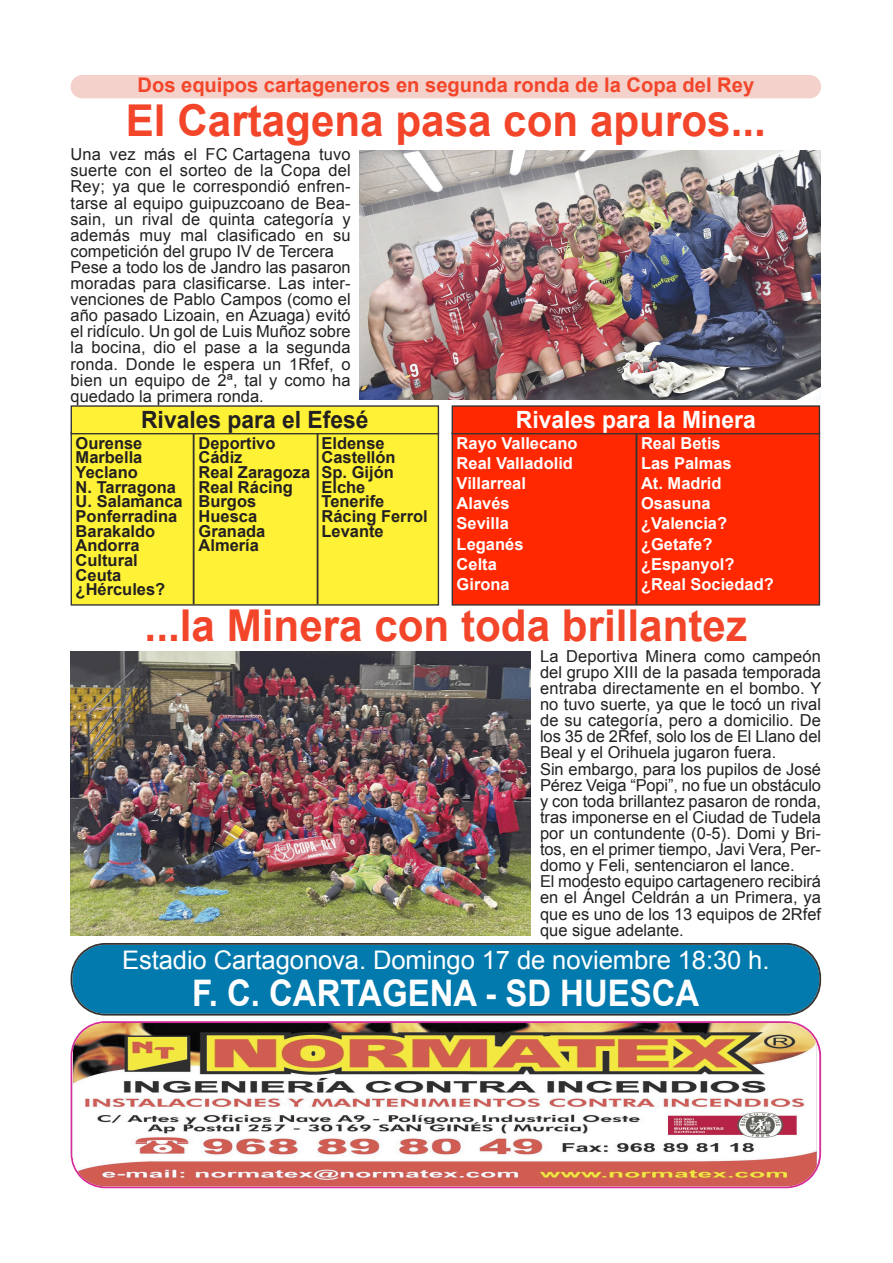
<style>
.page{position:relative;width:893px;height:1263px;background:#fff}
.page>*{position:absolute;margin:0;border:0;box-sizing:border-box;transform-origin:0 0}
.t1{font:700 43.95px "Arial";color:#f2452a;scale:.96 1}
.t2{font:700 36.6px "Arial";color:#fff;scale:.9 1}
.t3{font:25.65px "Arial";letter-spacing:-.005em;color:#fff}
.t4{font:700 23.85px "Arial";color:#fff;scale:.96 1}
.t5{font:700 23.85px "Arial";color:#232021;scale:.96 1}
.t6{font:700 20.1px "Arial";color:#f2452a}
.t7{font:16.5px/16px "Arial";color:#232021}
.t8{font:700 16.5px/14.7px "Arial";color:#232021}
.t9{font:700 16.5px/20.1px "Arial";color:#fff}
</style>
<div class="page">
<svg style="left:71px;top:943px;width:750px;height:73px;background:#0b7aa8"></svg>
<div style="left:71px;top:75px;width:750px;height:23px;background:#f4d1cb"></div>
<img style="left:360px;top:150px;width:460px;height:249px">
<img style="left:71px;top:651px;width:460px;height:284px">
<div style="left:72px;top:433px;width:365px;height:171px;background:#fff135"></div>
<div style="left:71px;top:432px;width:368px;height:174px;border:1px solid #343332"></div>
<div style="left:72px;top:407px;width:365px;height:26px;background:#fff135"></div>
<div style="left:71px;top:405px;width:368px;height:29px;border:1px solid #343332"></div>
<div style="left:453px;top:433px;width:365px;height:171px;background:#ff2800"></div>
<div style="left:451px;top:432px;width:369px;height:174px;border:1px solid #343332"></div>
<div style="left:453px;top:407px;width:365px;height:26px;background:#ff2800"></div>
<div style="left:451px;top:405px;width:369px;height:29px;border:1px solid #343332"></div>
<hr style="left:193px;top:433px;width:1px;height:171px;background:#343332">
<hr style="left:316px;top:433px;width:2px;height:171px;background:#343332">
<hr style="left:635px;top:433px;width:2px;height:171px;background:#343332">
<svg style="left:71px;top:1021px;width:750px;height:167px"></svg>
<img style="left:72px;top:1023px;width:744px;height:163px">
<p class="t6" style="left:137px;top:74px;width:618px">Dos equipos cartageneros en segunda ronda de la Copa del Rey</p>
<h1 class="t1" style="left:126px;top:96px;width:668px">El Cartagena pasa con apuros...</h1>
<p class="t7" style="left:71px;top:146px;width:282px">Una vez más el FC Cartagena tuvo suerte con el sorteo de la Copa del Rey; ya que le correspondió enfren&shy;tarse al equipo guipuzcoano de Bea&shy;sain, un rival de quinta categoría y además muy mal clasificado en su competición del grupo IV de Tercera Pese a todo los de Jandro las pasaron moradas para clasificarse. Las inter&shy;venciones de Pablo Campos (como el año pasado Lizoain, en Azuaga) evitó el ridículo. Un gol de Luis Muñoz sobre la bocina, dio el pase a la segunda ronda. Donde le espera un 1Rfef, o bien un equipo de 2ª, tal y como ha quedado la primera ronda.</p>
<h3 class="t5" style="left:141px;top:406px;width:238px">Rivales para el Efesé</h3>
<p class="t8" style="left:76px;top:436px;width:109px">Ourense<br>Marbella<br>Yeclano<br>N. Tarragona<br>U. Salamanca<br>Ponferradina<br>Barakaldo<br>Andorra<br>Cultural<br>Ceuta ¿Hércules?</p>
<p class="t8" style="left:198px;top:436px;width:113px">Deportivo<br>Cádiz<br>Real Zaragoza<br>Real Rácing<br>Burgos<br>Huesca<br>Granada<br>Almería</p>
<p class="t8" style="left:321px;top:436px;width:108px">Eldense<br>Castellón<br>Sp. Gijón<br>Elche<br>Tenerife<br>Rácing Ferrol<br>Levante</p>
<h3 class="t4" style="left:516px;top:406px;width:251px">Rivales para la Minera</h3>
<p class="t9" style="left:456px;top:433px;width:122px">Rayo Vallecano<br>Real Valladolid<br>Villarreal<br>Alavés<br>Sevilla<br>Leganés<br>Celta<br>Girona</p>
<p class="t9" style="left:641px;top:433px;width:134px">Real Betis<br>Las Palmas<br>At. Madrid<br>Osasuna ¿Valencia? ¿Getafe? ¿Espanyol? ¿Real Sociedad?</p>
<h1 class="t1" style="left:145px;top:602px;width:629px">...la Minera con toda brillantez</h1>
<p class="t7" style="left:540px;top:648px;width:283px">La Deportiva Minera como campeón del grupo XIII de la pasada temporada entraba directamente en el bombo. Y no tuvo suerte, ya que le tocó un rival de su categoría, pero a domicilio. De los 35 de 2Rfef, solo los de El Llano del Beal y el Orihuela jugaron fuera.<br>Sin embargo, para los pupilos de José Pérez Veiga “Popi”, no fue un obstáculo y con toda brillantez pasaron de ronda, tras imponerse en el Ciudad de Tudela por un contundente (0-5). Domi y Bri&shy;tos, en el primer tiempo, Javi Vera, Per&shy;domo y Feli, sentenciaron el lance.<br>El modesto equipo cartagenero recibirá en el Ángel Celdrán a un Primera, ya que es uno de los 13 equipos de 2Rfef que sigue adelante.</p>
<h3 class="t3" style="left:122px;top:946px;width:649px">Estadio Cartagonova. Domingo 17 de noviembre 18:30 h.</h3>
<h2 class="t2" style="left:192px;top:972px;width:565px">F. C. CARTAGENA - SD HUESCA</h2>
</div>
